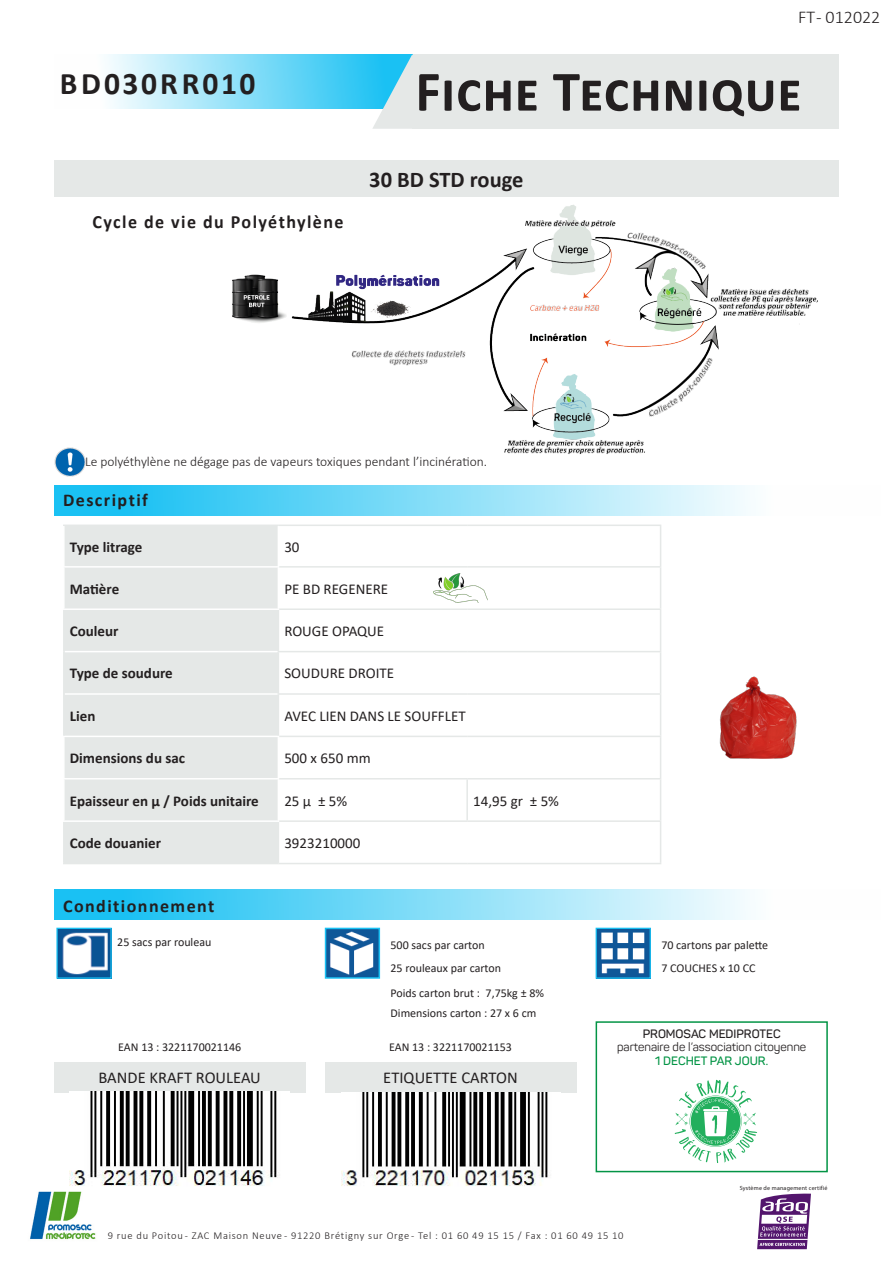
<style>
.page{position:relative;width:893px;height:1263px;background:#fff}
.page>*{position:absolute;margin:0;border:0;box-sizing:border-box;transform-origin:0 0}
.t1{font:700 57.6px "Calibri";letter-spacing:.01em;color:#231f20;scale:.96 1}
.t2{font:700 31.5px "Calibri";letter-spacing:.1em;color:#231f20}
.t3{font:700 22.5px "Calibri";color:#231f20}
.t4{font:700 18.75px "Calibri";letter-spacing:.08em;color:#231f20;scale:.96 1}
.t5{font:700 18px "Calibri";letter-spacing:.08em;color:#231f20}
.t6{font:300 18px "Calibri";color:#231f20}
.t7{font:16.5px "Calibri";color:#231f20}
.t8{font:700 15px "Calibri";color:#231f20}
.t9{font:15px "Calibri";color:#231f20}
.t10{font:300 13.5px "Calibri";color:#231f20}
.t11{font:12px "Calibri";color:#231f20}
.t12{font:12px "Panton";color:#231f20}
.t13{font:600 12px "Panton";color:#231f20}
.t14{font:600 12px "Panton";color:#039445}
.t15{font:300 10.5px "Calibri";letter-spacing:.07em;color:#231f20}
.t16{font:6px "Myriad Pro";letter-spacing:.03em;color:#231f20}
</style>
<div class="page">
<div style="left:413px;top:54px;width:426px;height:75px;background:#e5e8e7"></div>
<svg style="left:107px;top:54px;width:265px;height:55px;background:#8ddff8"></svg>
<svg style="left:372px;top:54px;width:41px;height:75px;background:#8ad7ed"></svg>
<div style="left:54px;top:485px;width:826px;height:31px;background:linear-gradient(to right,#0abdf2,#fff)"></div>
<div style="left:54px;top:889px;width:826px;height:31px;background:linear-gradient(to right,#0abdf2,#fff)"></div>
<img style="left:30px;top:1177px;width:66px;height:63px">
<svg style="left:757px;top:1193px;width:54px;height:56px"></svg>
<hr style="left:758px;top:1239px;width:50px;height:1px;background:#fff">
<img style="left:232px;top:205px;width:586px;height:249px">
<img style="left:54px;top:448px;width:31px;height:29px">
<div style="left:596px;top:1021px;width:232px;height:151px;border:2px solid #039445"></div>
<img style="left:58px;top:930px;width:52px;height:47px">
<div style="left:56px;top:928px;width:56px;height:51px;border:1px solid #1ac1f3"></div>
<img style="left:328px;top:931px;width:49px;height:45px">
<div style="left:325px;top:928px;width:55px;height:51px;border:2px solid #1ac1f3"></div>
<img style="left:598px;top:930px;width:51px;height:47px">
<div style="left:596px;top:928px;width:55px;height:51px;border:1px solid #1ac1f3"></div>
<div style="left:325px;top:1061px;width:251px;height:31px;background:#e5e8e7"></div>
<div style="left:54px;top:1061px;width:251px;height:31px;background:#e5e8e7"></div>
<svg style="left:675px;top:1080px;width:82px;height:83px"></svg>
<div style="left:65px;top:526px;width:213px;height:337px;background:#e5e8e7"></div>
<hr style="left:278px;top:524px;width:189px;height:2px;background:#e5e8e7">
<hr style="left:467px;top:524px;width:194px;height:2px;background:#e5e8e7">
<hr style="left:660px;top:526px;width:1px;height:40px;background:#e5e8e7">
<hr style="left:279px;top:566px;width:188px;height:2px;background:#e5e8e7">
<hr style="left:467px;top:566px;width:194px;height:2px;background:#e5e8e7">
<hr style="left:660px;top:568px;width:1px;height:40px;background:#e5e8e7">
<hr style="left:279px;top:608px;width:188px;height:2px;background:#e5e8e7">
<hr style="left:467px;top:608px;width:194px;height:2px;background:#e5e8e7">
<hr style="left:660px;top:610px;width:1px;height:41px;background:#e5e8e7">
<hr style="left:278px;top:651px;width:189px;height:1px;background:#e5e8e7">
<hr style="left:467px;top:651px;width:194px;height:1px;background:#e5e8e7">
<hr style="left:660px;top:652px;width:1px;height:41px;background:#e5e8e7">
<hr style="left:278px;top:693px;width:189px;height:2px;background:#e5e8e7">
<hr style="left:467px;top:693px;width:194px;height:2px;background:#e5e8e7">
<hr style="left:660px;top:695px;width:1px;height:41px;background:#e5e8e7">
<hr style="left:279px;top:736px;width:188px;height:1px;background:#e5e8e7">
<hr style="left:467px;top:736px;width:194px;height:1px;background:#e5e8e7">
<hr style="left:660px;top:737px;width:1px;height:41px;background:#e5e8e7">
<hr style="left:279px;top:778px;width:188px;height:1px;background:#e5e8e7">
<hr style="left:279px;top:820px;width:188px;height:2px;background:#e5e8e7">
<hr style="left:278px;top:863px;width:189px;height:1px;background:#e5e8e7">
<hr style="left:467px;top:863px;width:194px;height:1px;background:#e5e8e7">
<hr style="left:63px;top:608px;width:216px;height:2px;background:#fff">
<hr style="left:65px;top:651px;width:213px;height:1px;background:#fff">
<hr style="left:65px;top:693px;width:213px;height:2px;background:#fff">
<hr style="left:63px;top:736px;width:216px;height:1px;background:#fff">
<hr style="left:467px;top:820px;width:194px;height:2px;background:#e5e8e7">
<hr style="left:467px;top:778px;width:194px;height:1px;background:#e5e8e7">
<hr style="left:466px;top:779px;width:2px;height:41px;background:#e5e8e7">
<hr style="left:660px;top:779px;width:1px;height:41px;background:#e5e8e7">
<hr style="left:660px;top:822px;width:1px;height:41px;background:#e5e8e7">
<hr style="left:63px;top:524px;width:215px;height:2px;background:#e5e8e7">
<hr style="left:63px;top:610px;width:2px;height:42px;background:#e5e8e7">
<hr style="left:278px;top:610px;width:1px;height:41px;background:#e5e8e7">
<hr style="left:63px;top:652px;width:2px;height:42px;background:#e5e8e7">
<hr style="left:278px;top:652px;width:1px;height:41px;background:#e5e8e7">
<hr style="left:63px;top:694px;width:2px;height:42px;background:#e5e8e7">
<hr style="left:278px;top:695px;width:1px;height:41px;background:#e5e8e7">
<hr style="left:63px;top:822px;width:2px;height:41px;background:#e5e8e7">
<hr style="left:278px;top:822px;width:1px;height:41px;background:#e5e8e7">
<hr style="left:63px;top:863px;width:215px;height:1px;background:#e5e8e7">
<hr style="left:63px;top:820px;width:216px;height:2px;background:#fff">
<hr style="left:63px;top:566px;width:216px;height:2px;background:#fff">
<hr style="left:63px;top:778px;width:216px;height:1px;background:#fff">
<div style="left:54px;top:160px;width:785px;height:37px;background:#e5e8e7"></div>
<img style="left:70px;top:1092px;width:207px;height:97px">
<img style="left:341px;top:1092px;width:207px;height:94px">
<img style="left:719px;top:676px;width:78px;height:83px">
<img style="left:434px;top:574px;width:54px;height:28px">
<p class="t2" style="left:60px;top:61px;width:197px">BD030RR010</p>
<h3 class="t4" style="left:93px;top:208px;width:263px">Cycle de vie du Polyéthylène</h3>
<h3 class="t6" style="left:798px;top:6px;width:84px">FT - 012022</h3>
<h1 class="t1" style="left:415px;top:51px;width:404px">Fiche Technique</h1>
<p class="t3" style="left:369px;top:163px;width:156px">30 BD STD rouge</p>
<p class="t10" style="left:85px;top:453px;width:404px">Le polyéthylène ne dégage pas de vapeurs toxiques pendant l’incinération.</p>
<h3 class="t5" style="left:63px;top:487px;width:86px">Descriptif</h3>
<p class="t8" style="left:70px;top:536px;width:74px">Type litrage</p>
<p class="t9" style="left:284px;top:536px;width:17px">30</p>
<p class="t8" style="left:70px;top:578px;width:51px">Matière</p>
<p class="t9" style="left:284px;top:578px;width:105px">PE BD REGENERE</p>
<p class="t8" style="left:70px;top:620px;width:50px">Couleur</p>
<p class="t9" style="left:284px;top:621px;width:101px">ROUGE OPAQUE</p>
<p class="t8" style="left:70px;top:663px;width:104px">Type de soudure</p>
<p class="t9" style="left:284px;top:663px;width:111px">SOUDURE DROITE</p>
<p class="t8" style="left:70px;top:705px;width:27px">Lien</p>
<p class="t9" style="left:284px;top:705px;width:183px">AVEC LIEN DANS LE SOUFFLET</p>
<p class="t8" style="left:70px;top:748px;width:117px">Dimensions du sac</p>
<p class="t9" style="left:284px;top:748px;width:88px">500 x 650 mm</p>
<p class="t8" style="left:70px;top:790px;width:190px">Epaisseur en µ / Poids unitaire</p>
<p class="t9" style="left:284px;top:790px;width:64px">25 µ ± 5%</p>
<p class="t9" style="left:473px;top:790px;width:87px">14,95 gr ± 5%</p>
<p class="t8" style="left:70px;top:832px;width:93px">Code douanier</p>
<p class="t9" style="left:284px;top:832px;width:78px">3923210000</p>
<h3 class="t5" style="left:63px;top:893px;width:153px">Conditionnement</h3>
<p class="t11" style="left:117px;top:934px;width:96px">25 sacs par rouleau</p>
<p class="t11" style="left:391px;top:936px;width:96px">500 sacs par carton</p>
<p class="t11" style="left:391px;top:985px;width:155px">Poids carton brut : 7,75kg ± 8%</p>
<p class="t11" style="left:391px;top:1004px;width:147px">Dimensions carton : 27 x 6 cm</p>
<p class="t11" style="left:661px;top:936px;width:108px">70 cartons par palette</p>
<p class="t11" style="left:391px;top:960px;width:112px">25 rouleaux par carton</p>
<p class="t11" style="left:661px;top:960px;width:96px">7 COUCHES x 10 CC</p>
<p class="t11" style="left:118px;top:1039px;width:125px">EAN 13 : 3221170021146</p>
<p class="t11" style="left:389px;top:1039px;width:125px">EAN 13 : 3221170021153</p>
<h3 class="t7" style="left:99px;top:1066px;width:164px">BANDE KRAFT ROULEAU</h3>
<h3 class="t7" style="left:383px;top:1066px;width:136px">ETIQUETTE CARTON</h3>
<p class="t13" style="left:643px;top:1026px;width:139px">PROMOSAC MEDIPROTEC</p>
<p class="t12" style="left:617px;top:1039px;width:191px">partenaire de l’association citoyenne</p>
<p class="t14" style="left:655px;top:1053px;width:114px">1 DECHET PAR JOUR.</p>
<p class="t16" style="left:740px;top:1184px;width:89px">Système de management certifié</p>
<p class="t15" style="left:108px;top:1229px;width:517px">9 rue du Poitou - ZAC Maison Neuve - 91220 Brétigny sur Orge - Tel : 01 60 49 15 15 / Fax : 01 60 49 15 10</p>
</div>
